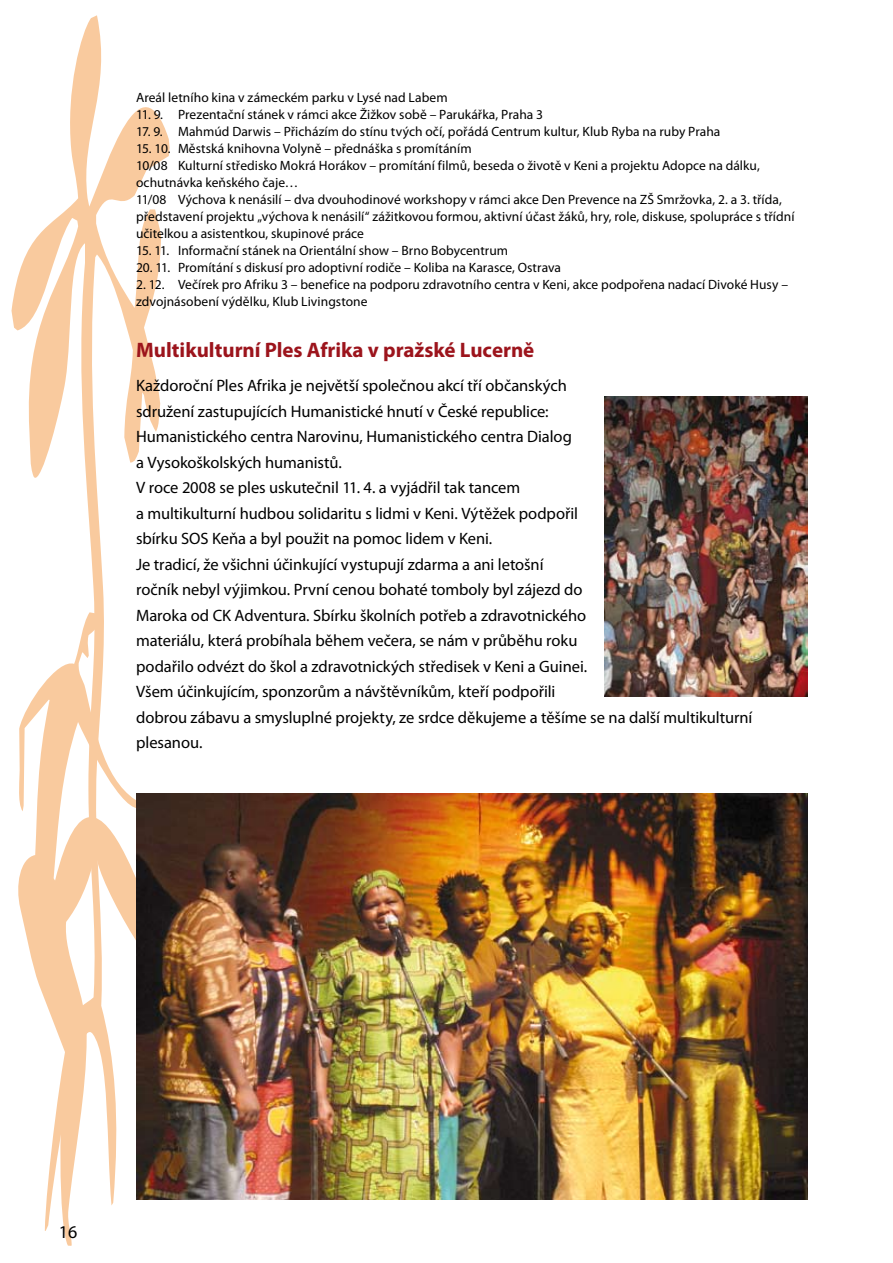
<style>
.page{position:relative;width:893px;height:1263px;background:#fff}
.page>*{position:absolute;margin:0;border:0;box-sizing:border-box;transform-origin:0 0}
.t1{font:700 21px "Myriad Pro";color:#9c141c}
.t2{font:18px "Myriad Pro";color:#000}
.t3{font:16.5px/25.5px "Myriad Pro";letter-spacing:-.005em;color:#000}
.t4{font:13.5px/17px "Myriad Pro";letter-spacing:.005em;color:#000}
</style>
<div class="page">
<svg style="left:11px;top:15px;width:159px;height:597px"></svg>
<svg style="left:18px;top:612px;width:166px;height:634px"></svg>
<img style="left:137px;top:794px;width:671px;height:405px">
<img style="left:604px;top:396px;width:204px;height:301px">
<p class="t4" style="left:136px;top:89px;width:313px">Areál letního kina v zámeckém parku v Lysé nad Labem</p>
<p class="t4" style="left:136px;top:106px;width:409px">11. 9. Prezentační stánek v rámci akce Žižkov sobě – Parukářka, Praha 3</p>
<p class="t4" style="left:136px;top:123px;width:586px">17. 9. Mahmúd Darwis – Přicházím do stínu tvých očí, pořádá Centrum kultur, Klub Ryba na ruby Praha</p>
<p class="t4" style="left:136px;top:140px;width:660px">15. 10. Městská knihovna Volyně – přednáška s promítáním<br>10/08 Kulturní středisko Mokrá Horákov – promítání filmů, beseda o životě v Keni a projektu Adopce na dálku, ochutnávka keňského čaje…<br>11/08 Výchova k nenásilí – dva dvouhodinové workshopy v rámci akce Den Prevence na ZŠ Smržovka, 2. a 3. třída, představení projektu „výchova k nenásilí“ zážitkovou formou, aktivní účast žáků, hry, role, diskuse, spolupráce s třídní učitelkou a asistentkou, skupinové práce</p>
<p class="t4" style="left:136px;top:242px;width:374px">15. 11. Informační stánek na Orientální show – Brno Bobycentrum</p>
<p class="t4" style="left:136px;top:259px;width:427px">20. 11. Promítání s diskusí pro adoptivní rodiče – Koliba na Karasce, Ostrava</p>
<p class="t4" style="left:136px;top:276px;width:653px">2. 12. Večírek pro Afriku 3 – benefice na podporu zdravotního centra v Keni, akce podpořena nadací Divoké Husy – zdvojnásobení výdělku, Klub Livingstone</p>
<h1 class="t1" style="left:136px;top:338px;width:400px">Multikulturní Ples Afrika v pražské Lucerně</h1>
<p class="t3" style="left:136px;top:373px;width:618px">Každoroční Ples Afrika je největší společnou akcí tří občanských<br>sdružení zastupujících Humanistické hnutí v České republice:<br>Humanistického centra Narovinu, Humanistického centra Dialog<br>a Vysokoškolských humanistů.<br>V roce 2008 se ples uskutečnil 11. 4. a vyjádřil tak tancem<br>a multikulturní hudbou solidaritu s lidmi v Keni. Výtěžek podpořil<br>sbírku SOS Keňa a byl použit na pomoc lidem v Keni.<br>Je tradicí, že všichni účinkující vystupují zdarma a ani letošní<br>ročník nebyl výjimkou. První cenou bohaté tomboly byl zájezd do<br>Maroka od CK Adventura. Sbírku školních potřeb a zdravotnického<br>materiálu, která probíhala během večera, se nám v průběhu roku<br>podařilo odvézt do škol a zdravotnických středisek v Keni a Guinei.<br>Všem účinkujícím, sponzorům a návštěvníkům, kteří podpořili<br>dobrou zábavu a smysluplné projekty, ze srdce děkujeme a těšíme se na další multikulturní plesanou.</p>
<h2 class="t2" style="left:59px;top:1222px;width:20px">16</h2>
</div>
